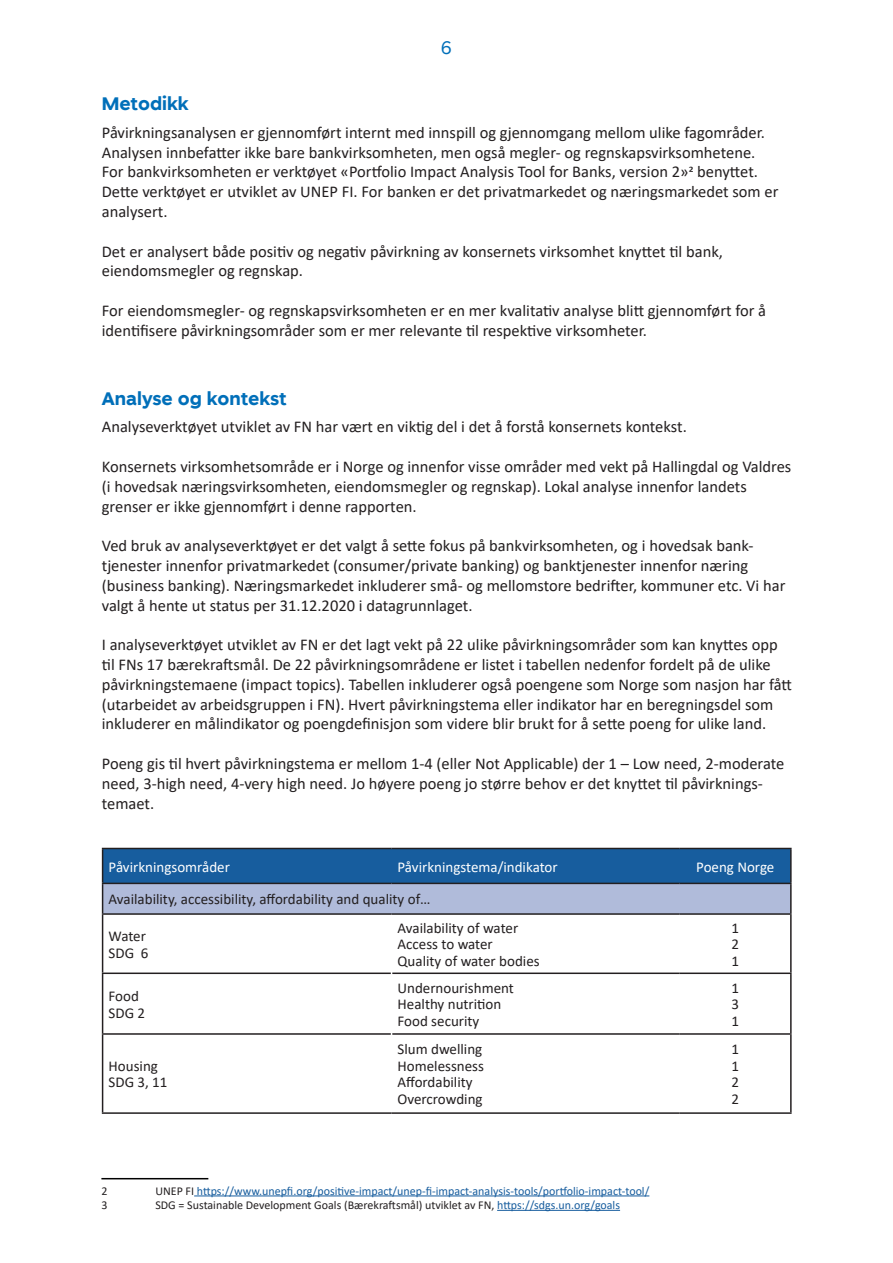
<style>
.page{position:relative;width:893px;height:1263px;background:#fff}
.page>*{position:absolute;margin:0;border:0;box-sizing:border-box;transform-origin:0 0}
.t1{font:700 18px "Spare Bank 1";color:#006fb9}
.t2{font:18px "Spare Bank 1";color:#006fb9}
.t3{font:16.5px/19.8px "Calibri";color:#231f20}
.t4{font:15px/16.5px "Calibri";color:#231f20}
.t5{font:15px "Calibri";color:#fff}
.t6{font:12px "Calibri";color:#175d9e}
.t7{font:12px "Calibri";color:#231f20}
.s1{color:#231f20}
.s2{color:#175d9e}
</style>
<div class="page">
<hr style="left:680px;top:848px;width:112px;height:1px;background:#231f20">
<hr style="left:790px;top:849px;width:2px;height:34px;background:#231f20">
<hr style="left:790px;top:915px;width:2px;height:57px;background:#231f20">
<hr style="left:392px;top:972px;width:288px;height:2px;background:#231f20">
<hr style="left:680px;top:972px;width:112px;height:2px;background:#231f20">
<hr style="left:790px;top:974px;width:2px;height:59px;background:#231f20">
<hr style="left:392px;top:1033px;width:288px;height:2px;background:#231f20">
<hr style="left:680px;top:1033px;width:112px;height:2px;background:#231f20">
<hr style="left:790px;top:1035px;width:2px;height:77px;background:#231f20">
<hr style="left:392px;top:1112px;width:288px;height:2px;background:#231f20">
<hr style="left:680px;top:1112px;width:112px;height:2px;background:#231f20">
<svg style="left:102px;top:848px;width:689px;height:65px;background:#5b84b4"></svg>
<hr style="left:392px;top:883px;width:288px;height:1px;background:#231f20">
<hr style="left:680px;top:883px;width:112px;height:1px;background:#231f20">
<hr style="left:790px;top:884px;width:2px;height:29px;background:#231f20">
<hr style="left:102px;top:913px;width:290px;height:2px;background:#231f20">
<hr style="left:102px;top:915px;width:1px;height:57px;background:#231f20">
<hr style="left:392px;top:913px;width:288px;height:2px;background:#231f20">
<hr style="left:680px;top:913px;width:112px;height:2px;background:#231f20">
<hr style="left:102px;top:972px;width:289px;height:2px;background:#231f20">
<hr style="left:102px;top:974px;width:1px;height:59px;background:#231f20">
<hr style="left:102px;top:1033px;width:289px;height:2px;background:#231f20">
<hr style="left:102px;top:1035px;width:1px;height:77px;background:#231f20">
<hr style="left:102px;top:1112px;width:290px;height:2px;background:#231f20">
<hr style="left:101px;top:1178px;width:107px;height:1px;background:#000">
<hr style="left:194px;top:1195px;width:455px;height:1px;background:#175d9e">
<hr style="left:497px;top:1210px;width:123px;height:1px;background:#175d9e">
<p class="t1" style="left:102px;top:91px;width:88px">Metodikk</p>
<p class="t2" style="left:441px;top:36px;width:12px">6</p>
<p class="t3" style="left:102px;top:122px;width:678px">Påvirkningsanalysen er gjennomført internt med innspill og gjennomgang mellom ulike fagområder.<br>Analysen innbefatter ikke bare bankvirksomheten, men også megler- og regnskapsvirksomhetene.<br>For bankvirksomheten er verktøyet «Portfolio Impact Analysis Tool for Banks, version 2»2 benyttet.<br>Dette verktøyet er utviklet av UNEP FI. For banken er det privatmarkedet og næringsmarkedet som er analysert.</p>
<p class="t3" style="left:102px;top:241px;width:623px">Det er analysert både positiv og negativ påvirkning av konsernets virksomhet knyttet til bank, eiendomsmegler og regnskap.</p>
<p class="t3" style="left:102px;top:300px;width:666px">For eiendomsmegler- og regnskapsvirksomheten er en mer kvalitativ analyse blitt gjennomført for å identifisere påvirkningsområder som er mer relevante til respektive virksomheter.</p>
<p class="t1" style="left:102px;top:387px;width:186px">Analyse og kontekst</p>
<p class="t3" style="left:102px;top:416px;width:586px">Analyseverktøyet utviklet av FN har vært en viktig del i det å forstå konsernets kontekst.</p>
<p class="t3" style="left:102px;top:456px;width:691px">Konsernets virksomhetsområde er i Norge og innenfor visse områder med vekt på Hallingdal og Valdres (i hovedsak næringsvirksomheten, eiendomsmegler og regnskap). Lokal analyse innenfor landets grenser er ikke gjennomført i denne rapporten.</p>
<p class="t3" style="left:102px;top:535px;width:685px">Ved bruk av analyseverktøyet er det valgt å sette fokus på bankvirksomheten, og i hovedsak bank&shy;tjenester innenfor privatmarkedet (consumer/private banking) og banktjenester innenfor næring (business banking). Næringsmarkedet inkluderer små- og mellomstore bedrifter, kommuner etc. Vi har valgt å hente ut status per 31.12.2020 i datagrunnlaget.</p>
<p class="t3" style="left:102px;top:634px;width:692px">I analyseverktøyet utviklet av FN er det lagt vekt på 22 ulike påvirkningsområder som kan knyttes opp til FNs 17 bærekraftsmål. De 22 påvirkningsområdene er listet i tabellen nedenfor fordelt på de ulike påvirkningstemaene (impact topics). Tabellen inkluderer også poengene som Norge som nasjon har fått (utarbeidet av arbeidsgruppen i FN). Hvert påvirkningstema eller indikator har en beregningsdel som inkluderer en målindikator og poengdefinisjon som videre blir brukt for å sette poeng for ulike land.</p>
<p class="t3" style="left:102px;top:753px;width:684px">Poeng gis til hvert påvirkningstema er mellom 1-4 (eller Not Applicable) der 1 – Low need, 2-moderate need, 3-high need, 4-very high need. Jo høyere poeng jo større behov er det knyttet til påvirknings&shy;temaet.</p>
<p class="t5" style="left:109px;top:856px;width:123px">Påvirkningsområder</p>
<p class="t5" style="left:398px;top:856px;width:162px">Påvirkningstema/indikator</p>
<p class="t5" style="left:696px;top:856px;width:80px">Poeng Norge</p>
<p class="t4" style="left:109px;top:891px;width:323px">Availability, accessibility, affordability and quality of…</p>
<p class="t4" style="left:109px;top:927px;width:41px">Water<br>SDG 6</p>
<p class="t4" style="left:398px;top:919px;width:144px">Availability of water<br>Access to water<br>Quality of water bodies</p>
<p class="t4" style="left:731px;top:919px;width:9px;text-align:justify">1<br>2<br>1</p>
<p class="t4" style="left:109px;top:987px;width:38px">Food<br>SDG 2</p>
<p class="t4" style="left:398px;top:979px;width:118px">Undernourishment<br>Healthy nutrition<br>Food security</p>
<p class="t4" style="left:731px;top:979px;width:9px;text-align:justify">1<br>3<br>1</p>
<p class="t4" style="left:109px;top:1057px;width:60px">Housing<br>SDG 3, 11</p>
<p class="t4" style="left:398px;top:1041px;width:88px">Slum dwelling<br>Homelessness<br>Affordability<br>Overcrowding</p>
<p class="t4" style="left:731px;top:1041px;width:9px;text-align:justify">1<br>1<br>2<br>2</p>
<p class="t7" style="left:101px;top:1182px;width:8px">2</p>
<p class="t6" style="left:155px;top:1182px;width:495px"><span class="s1">UNEP FI</span> https://www.unepfi.org/positive-impact/unep-fi-impact-analysis-tools/portfolio-impact-tool/</p>
<p class="t7" style="left:101px;top:1197px;width:8px">3</p>
<p class="t7" style="left:155px;top:1197px;width:466px">SDG = Sustainable Development Goals (Bærekraftsmål) utviklet av FN, <span class="s2">https://sdgs.un.org/goals</span></p>
</div>
